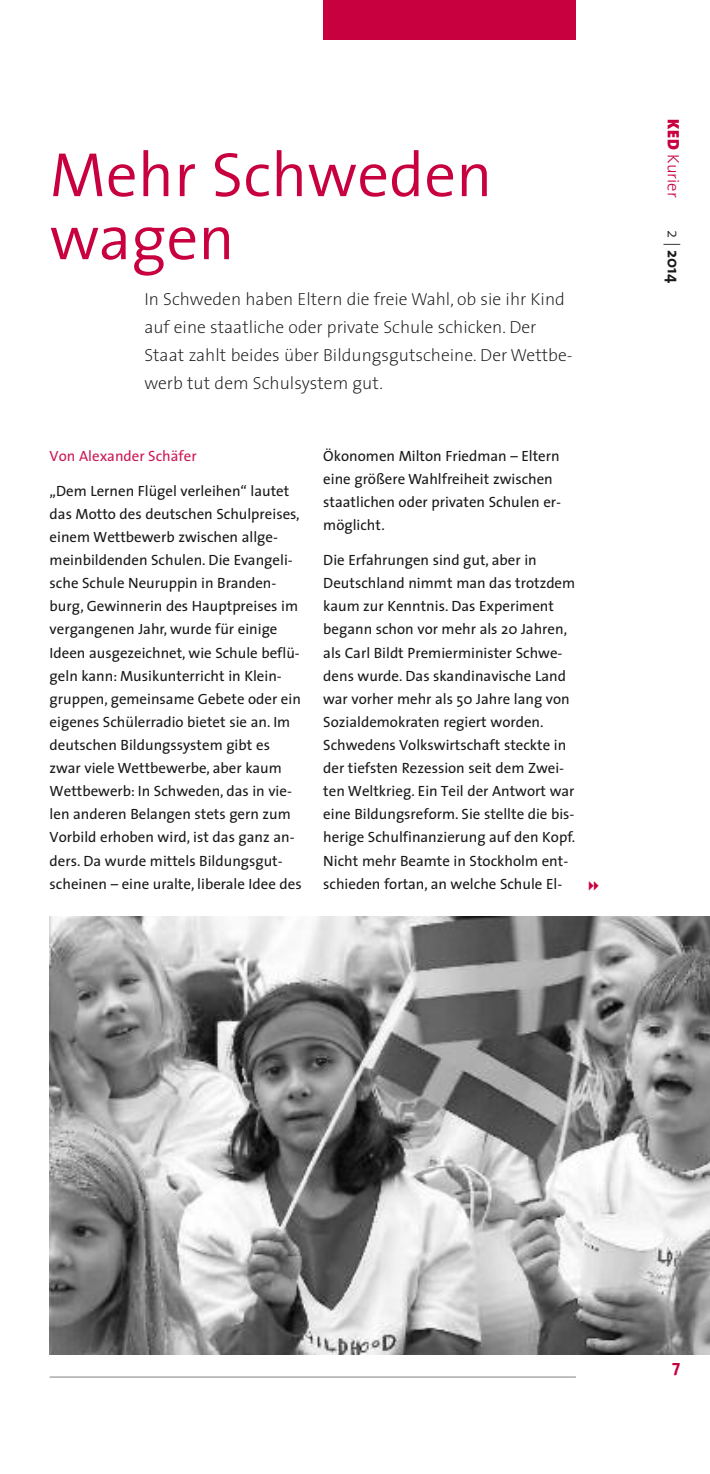
<style>
.page{position:relative;width:710px;height:1474px;background:#fff}
.page>*{position:absolute;margin:0;border:0;box-sizing:border-box;transform-origin:0 0}
.t1{font:300 63px/63px "The Sans";color:#c8003f}
.t2{font:200 17.5px/28px "The Sans";color:#191919}
.t3{font:700 17.5px "The Sans";color:#c8003f}
.t4{font:300 16.62px "The Sans";color:#c8003f}
.t5{font:700 16.62px "The Sans";color:#191919}
.t6{font:14.88px/23.1px "The Sans";color:#191919}
.t7{font:14.88px "The Sans";color:#cd1953}
.s1{font-weight:900}
.s2{font-weight:300}
</style>
<div class="page">
<hr style="left:50px;top:1376px;width:525px;height:1px;background:#808080">
<div style="left:323px;top:0;width:252px;height:40px;background:#c8003f"></div>
<img style="left:50px;top:916px;width:659px;height:438px">
<h1 class="t1" style="left:50px;top:151px;width:444px">Mehr Schweden wagen</h1>
<p class="t2" style="left:144px;top:286px;width:429px">In Schweden haben Eltern die freie Wahl, ob sie ihr Kind auf eine staatliche oder private Schule schicken. Der Staat zahlt beides über Bildungsgutscheine. Der Wettbe&shy;werb tut dem Schulsystem gut.</p>
<p class="t7" style="left:50px;top:450px;width:148px">Von Alexander Schäfer</p>
<p class="t6" style="left:50px;top:480px;width:253px">„Dem Lernen Flügel verleihen“ lautet das Motto des deutschen Schulpreises, einem Wettbewerb zwischen allge&shy;meinbildenden Schulen. Die Evangeli&shy;sche Schule Neuruppin in Branden&shy;burg, Gewinnerin des Hauptpreises im vergangenen Jahr, wurde für einige Ideen ausgezeichnet, wie Schule beflü&shy;geln kann: Musikunterricht in Klein&shy;gruppen, gemeinsame Gebete oder ein eigenes Schülerradio bietet sie an. Im deutschen Bildungssystem gibt es zwar viele Wettbewerbe, aber kaum Wettbewerb: In Schweden, das in vie&shy;len anderen Belangen stets gern zum Vorbild erhoben wird, ist das ganz an&shy;ders. Da wurde mittels Bildungsgut&shy;scheinen – eine uralte, liberale Idee des</p>
<p class="t6" style="left:323px;top:446px;width:239px">Ökonomen Milton Friedman – Eltern eine größere Wahlfreiheit zwischen staatlichen oder privaten Schulen er&shy;möglicht.</p>
<p class="t6" style="left:323px;top:550px;width:253px">Die Erfahrungen sind gut, aber in Deutschland nimmt man das trotzdem kaum zur Kenntnis. Das Experiment begann schon vor mehr als 20 Jahren, als Carl Bildt Premierminister Schwe&shy;dens wurde. Das skandinavische Land war vorher mehr als 50 Jahre lang von Sozialdemokraten regiert worden.<br>Schwedens Volkswirtschaft steckte in der tiefsten Rezession seit dem Zwei&shy;ten Weltkrieg. Ein Teil der Antwort war eine Bildungsreform. Sie stellte die bis&shy;herige Schulfinanzierung auf den Kopf.<br>Nicht mehr Beamte in Stockholm ent&shy;schieden fortan, an welche Schule El-</p>
<p class="t4" style="left:679px;top:119px;width:80px;rotate:90deg"><span class="s1">KED</span> Kurier</p>
<p class="t5" style="left:679px;top:229px;width:55px;rotate:90deg"><span class="s2">2 |</span> 2014</p>
<p class="t3" style="left:672px;top:1358px;width:10px">7</p>
</div>
